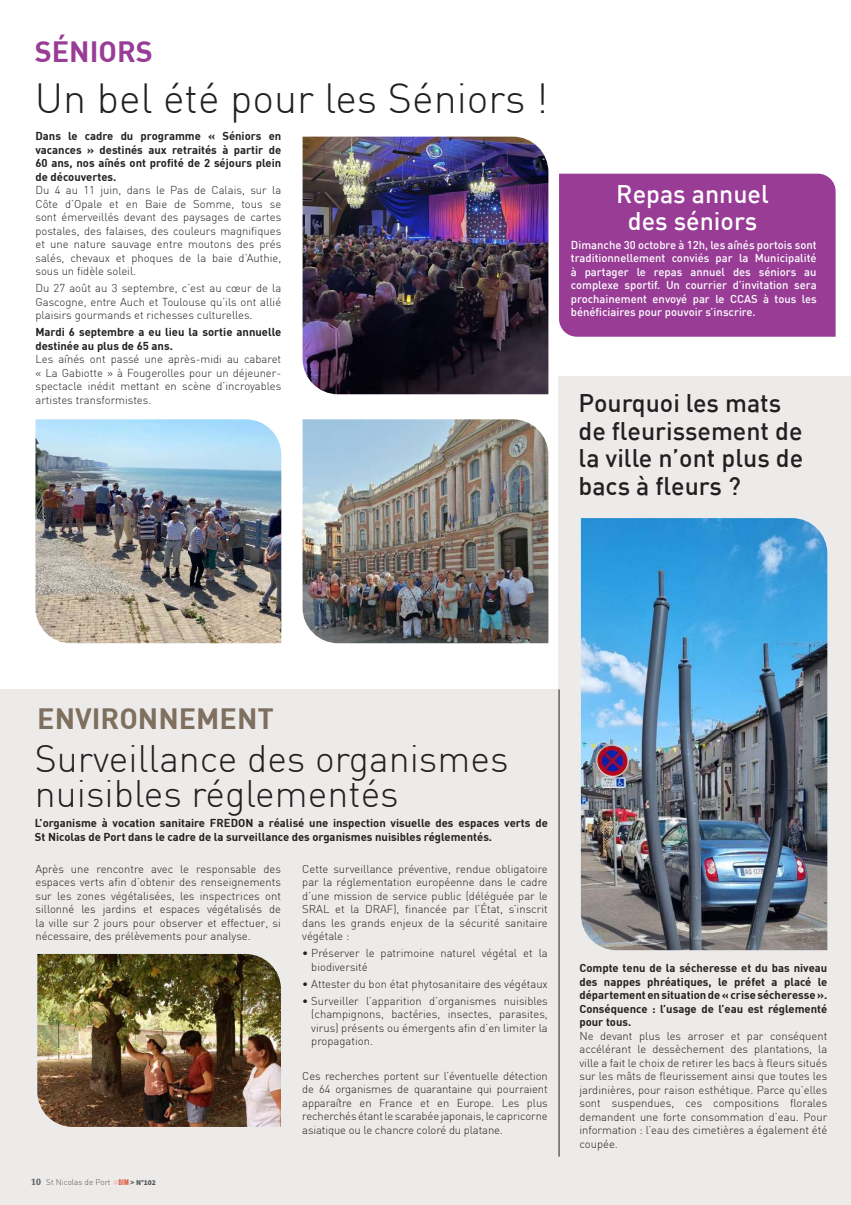
<style>
.page{position:relative;width:851px;height:1205px;background:#fff}
.page>*{position:absolute;margin:0;border:0;box-sizing:border-box;transform-origin:0 0}
.t1{font:300 41.25px "DIN";color:#231f20}
.t2{font:300 37.5px/35px "DIN";color:#231f20}
.t3{font:700 28.75px "DIN";color:#7e6f5f}
.t4{font:700 28.75px "DIN";color:#983c96}
.t5{font:500 25px/27.5px "DIN";color:#231f20}
.t6{font:500 25px/27.5px "DIN";color:#fff;text-align:center}
.t7{font:300 11.25px/13.5px "DIN";color:#231f20;text-align:justify}
.t8{font:700 11.25px/13.5px "DIN";color:#231f20;text-align:justify}
.t9{font:500 11.25px/13.5px "DIN";color:#fff;text-align:justify}
.t10{font:300 8.12px "DIN";color:#57585a}
.s1{font-family:"Droid Serif";font-weight:700;font-size:8.75px}
.s2{font-family:"Langdon";font-weight:400;color:#d95842}
.s3{font-family:"Source Sans Pro";font-weight:900;font-size:7.5px}
</style>
<div class="page">
<div style="left:0;top:689px;width:559px;height:516px;background:#edebe9"></div>
<div style="left:558px;top:376px;width:292px;height:829px;background:#edebe9"></div>
<div style="left:559px;top:174px;width:276px;height:163px;background:#983c96"></div>
<hr style="left:558px;top:689px;width:1px;height:467px;background:#231f20">
<img style="left:581px;top:518px;width:246px;height:432px">
<img style="left:37px;top:954px;width:244px;height:173px">
<img style="left:302px;top:137px;width:246px;height:257px">
<img style="left:35px;top:419px;width:246px;height:224px">
<img style="left:302px;top:419px;width:246px;height:224px">
<h3 class="t4" style="left:35px;top:33px;width:119px">SÉNIORS</h3>
<h1 class="t1" style="left:35px;top:73px;width:515px">Un bel été pour les Séniors !</h1>
<p class="t8" style="left:35px;top:129px;width:247px">Dans le cadre du programme « Séniors en vacances » destinés aux retraités à partir de 60 ans, nos aînés ont profité de 2 séjours plein de découvertes.</p>
<p class="t7" style="left:35px;top:183px;width:247px">Du 4 au 11 juin, dans le Pas de Calais, sur la Côte d’Opale et en Baie de Somme, tous se sont émerveillés devant des paysages de cartes postales, des falaises, des couleurs magnifiques et une nature sauvage entre moutons des prés salés, chevaux et phoques de la baie d’Authie, sous un fidèle soleil.</p>
<p class="t7" style="left:35px;top:281px;width:247px">Du 27 août au 3 septembre, c’est au cœur de la Gascogne, entre Auch et Toulouse qu’ils ont allié plaisirs gourmands et richesses culturelles.</p>
<p class="t8" style="left:35px;top:325px;width:247px">Mardi 6 septembre a eu lieu la sortie annuelle destinée au plus de 65 ans.</p>
<p class="t7" style="left:35px;top:352px;width:247px">Les aînés ont passé une après-midi au cabaret « La Gabiotte » à Fougerolles pour un déjeuner&shy;spectacle inédit mettant en scène d’incroyables artistes transformistes.</p>
<h3 class="t6" style="left:616px;top:179px;width:154px">Repas annuel des séniors</h3>
<p class="t9" style="left:570px;top:238px;width:247px">Dimanche 30 octobre à 12h, les aînés portois sont traditionnellement conviés par la Municipalité à partager le repas annuel des séniors au complexe sportif. Un courrier d’invitation sera prochainement envoyé par le CCAS à tous les bénéficiaires pour pouvoir s’inscrire.</p>
<h3 class="t5" style="left:578px;top:389px;width:226px">Pourquoi les mats de fleurissement de la ville n’ont plus de bacs à fleurs ?</h3>
<h3 class="t3" style="left:37px;top:699px;width:238px">ENVIRONNEMENT</h3>
<h2 class="t2" style="left:35px;top:740px;width:475px">Surveillance des organismes nuisibles réglementés</h2>
<p class="t8" style="left:35px;top:816px;width:514px">L’organisme à vocation sanitaire FREDON a réalisé une inspection visuelle des espaces verts de<br>St Nicolas de Port dans le cadre de la surveillance des organismes nuisibles réglementés.</p>
<p class="t7" style="left:35px;top:862px;width:247px">Après une rencontre avec le responsable des espaces verts afin d’obtenir des renseignements sur les zones végétalisées, les inspectrices ont sillonné les jardins et espaces végétalisés de la ville sur 2 jours pour observer et effectuer, si nécessaire, des prélèvements pour analyse.</p>
<p class="t7" style="left:302px;top:862px;width:247px">Cette surveillance préventive, rendue obligatoire par la réglementation européenne dans le cadre d’une mission de service public (déléguée par le SRAL et la DRAF), financée par l’État, s’inscrit dans les grands enjeux de la sécurité sanitaire végétale :</p>
<p class="t7" style="left:311px;top:946px;width:238px;text-indent:-9px">• Préserver le patrimoine naturel végétal et la biodiversité</p>
<p class="t7" style="left:302px;top:977px;width:247px">• Attester du bon état phytosanitaire des végétaux</p>
<p class="t7" style="left:311px;top:994px;width:238px;text-indent:-9px">• Surveiller l’apparition d’organismes nuisibles (champignons, bactéries, insectes, parasites, virus) présents ou émergents afin d’en limiter la propagation.</p>
<p class="t7" style="left:302px;top:1068px;width:247px">Ces recherches portent sur l’éventuelle détection de 64 organismes de quarantaine qui pourraient apparaître en France et en Europe. Les plus recherchés étant le scarabée japonais, le capricorne asiatique ou le chancre coloré du platane.</p>
<p class="t10" style="left:31px;top:1177px;width:126px"><span class="s1">10</span> St Nicolas de Port <span class="s2">#BIM</span> <span class="s3">&gt; N°102</span></p>
<p class="t8" style="left:579px;top:961px;width:249px">Compte tenu de la sécheresse et du bas niveau des nappes phréatiques, le préfet a placé le département en situation de « crise sécheresse ».<br>Conséquence : l’usage de l’eau est réglementé pour tous.</p>
<p class="t7" style="left:579px;top:1029px;width:249px">Ne devant plus les arroser et par conséquent accélérant le dessèchement des plantations, la ville a fait le choix de retirer les bacs à fleurs situés sur les mâts de fleurissement ainsi que toutes les jardinières, pour raison esthétique. Parce qu’elles sont suspendues, ces compositions florales demandent une forte consommation d’eau. Pour information : l’eau des cimetières a également été coupée.</p>
</div>
